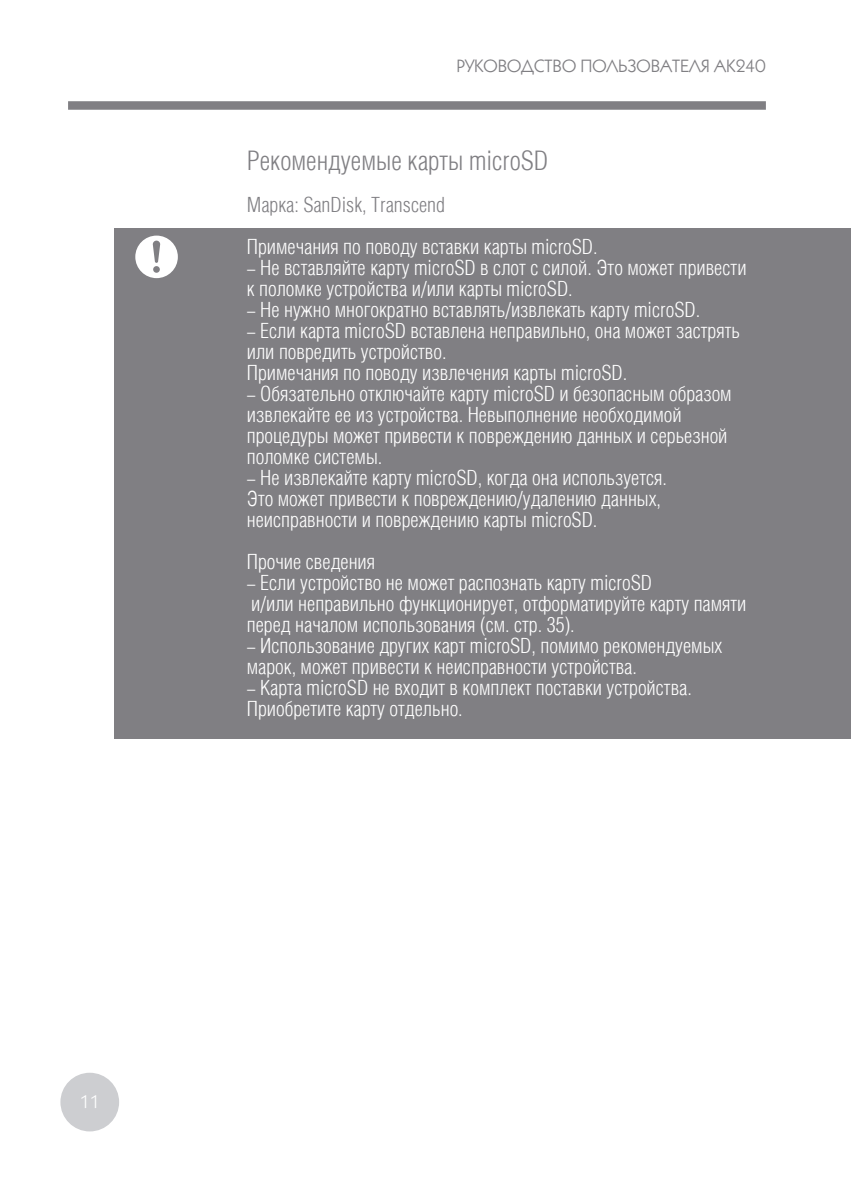
<style>
.page{position:relative;width:851px;height:1191px;background:#fff}
.page>*{position:absolute;margin:0;border:0;box-sizing:border-box;transform-origin:0 0}
.t1{font:300 27px "Helios Cond";color:#807f83}
.t2{font:300 21px/21px "Helios Cond";color:#fff}
.t3{font:300 21px "Helios Cond";color:#807f83}
.t4{font:18px "Kabel C";color:#807f83}
.t5{font:18px "Kabel C";color:#fff}
</style>
<div class="page">
<div style="left:68px;top:101px;width:697px;height:9px;background:#807f83"></div>
<div style="left:60px;top:1072px;width:59px;height:59px;background:#cdced1;border-radius:50%"></div>
<div style="left:115px;top:228px;width:735px;height:510px;background:#807f83"></div>
<svg style="left:135px;top:236px;width:43px;height:42px"></svg>
<p class="t5" style="left:80px;top:1091px;width:21px">11</p>
<p class="t4" style="left:456px;top:55px;width:311px">РУКОВОДСТВО ПОЛЬЗОВАТЕЛЯ AK240</p>
<p class="t1" style="left:247px;top:145px;width:303px">Рекомендуемые карты microSD</p>
<p class="t3" style="left:247px;top:193px;width:200px">Марка: SanDisk, Transcend</p>
<p class="t2" style="left:247px;top:236px;width:352px">Примечания по поводу вставки карты microSD.</p>
<p class="t2" style="left:247px;top:257px;width:501px">- Не вставляйте карту microSD в слот с силой. Это может привести к поломке устройства и/или карты microSD.</p>
<p class="t2" style="left:247px;top:299px;width:455px">- Не нужно многократно вставлять/извлекать карту microSD.</p>
<p class="t2" style="left:247px;top:320px;width:494px">- Если карта microSD вставлена неправильно, она может застрять или повредить устройство.<br>Примечания по поводу извлечения карты microSD.</p>
<p class="t2" style="left:247px;top:383px;width:486px">- Обязательно отключайте карту microSD и безопасным образом извлекайте ее из устройства. Невыполнение необходимой процедуры может привести к повреждению данных и серьезной поломке системы.</p>
<p class="t2" style="left:247px;top:467px;width:421px">- Не извлекайте карту microSD, когда она используется.<br>Это может привести к повреждению/удалению данных, неисправности и повреждению карты microSD.</p>
<p class="t2" style="left:247px;top:551px;width:130px">Прочие сведения</p>
<p class="t2" style="left:247px;top:572px;width:501px">- Если устройство не может распознать карту microSD<br>и/или неправильно функционирует, отформатируйте карту памяти перед началом использования (см. стр. 35).</p>
<p class="t2" style="left:247px;top:635px;width:477px">- Использование других карт microSD, помимо рекомендуемых марок, может привести к неисправности устройства.</p>
<p class="t2" style="left:247px;top:677px;width:446px">- Карта microSD не входит в комплект поставки устройства.<br>Приобретите карту отдельно.</p>
</div>
